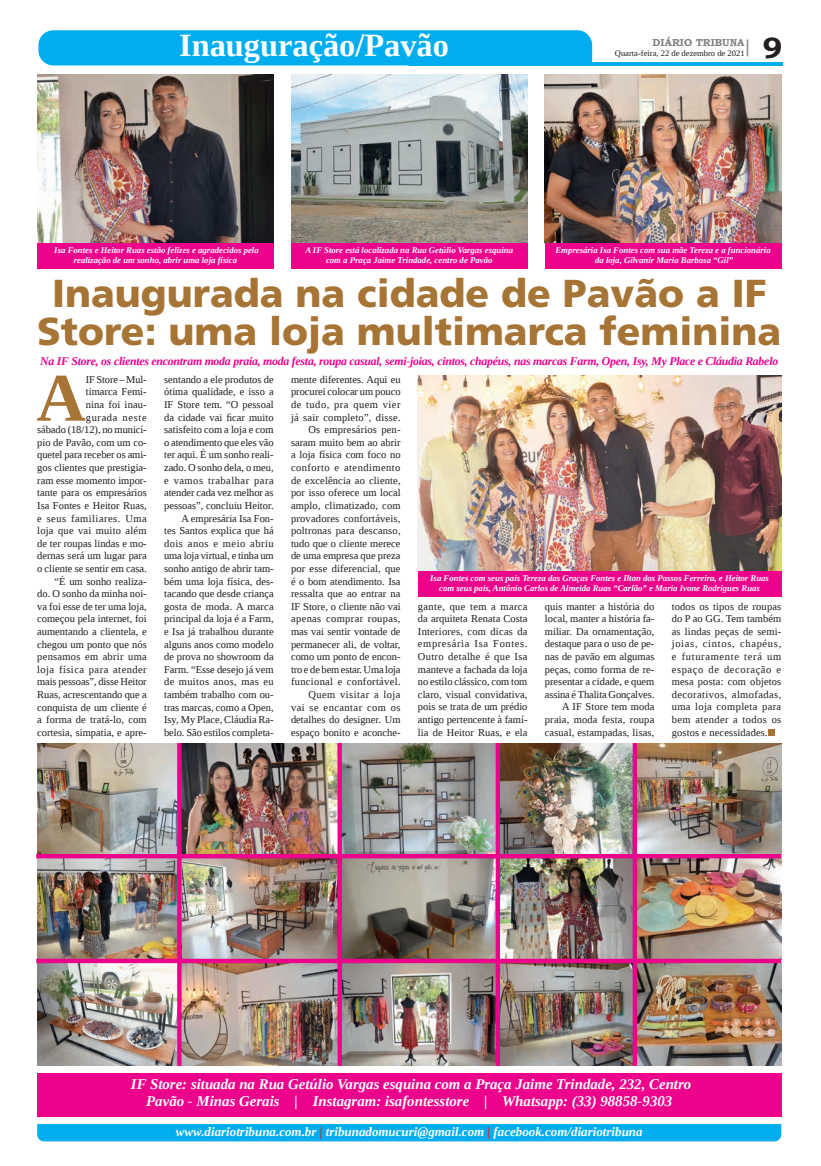
<style>
.page{position:relative;width:821px;height:1166px;background:#fff}
.page>*{position:absolute;margin:0;border:0;box-sizing:border-box;transform-origin:0 0}
.t1{font:700 68.25px "Liberation Serif";color:#a67435}
.t2{font:900 38.94px/38.5px "Frutiger LT Std";color:#a67435;text-align:center}
.t3{font:700 32.38px "Liberation Serif";color:#fff}
.t4{font:700 29.31px "Bookman Old Style";color:#231f20}
.t5{font:italic 700 14.88px/17.1px "Liberation Serif";color:#fff;text-align:center}
.t6{font:italic 700 12.95px "Liberation Serif";color:#fff}
.t7{font:italic 700 11.81px "Liberation Serif";letter-spacing:-.02em;color:#ed028c}
.t8{font:10.5px/12.6px "Liberation Serif";color:#231f20;text-align:right}
.t9{font:700 10.06px "Bookman Old Style";color:#808285}
.t10{font:italic 700 8.75px/9.6px "Liberation Serif";color:#fff;text-align:center}
.t11{font:8.4px "Liberation Serif";color:#231f20}
.s1{color:#ee1d23}
</style>
<div class="page">
<div style="left:291px;top:243px;width:236px;height:26px;background:#ed028c"></div>
<div style="left:37px;top:243px;width:237px;height:26px;background:#ed028c"></div>
<div style="left:545px;top:243px;width:236px;height:26px;background:#ed028c"></div>
<div style="left:418px;top:571px;width:363px;height:26px;background:#ed028c"></div>
<hr style="left:409px;top:62px;width:374px;height:3px;background:#00aeef">
<div style="left:38px;top:30px;width:554px;height:35px;background:#00aeef"></div>
<svg style="left:747px;top:39px;width:1px;height:17px"></svg>
<div style="left:37px;top:1124px;width:744px;height:17px;background:#00aeef"></div>
<div style="left:37px;top:1072px;width:744px;height:44px;background:#ed028c"></div>
<img style="left:291px;top:74px;width:236px;height:169px">
<img style="left:37px;top:74px;width:237px;height:169px">
<img style="left:545px;top:74px;width:236px;height:169px">
<img style="left:418px;top:376px;width:363px;height:195px">
<img style="left:37px;top:743px;width:744px;height:111px">
<img style="left:37px;top:858px;width:744px;height:101px">
<img style="left:37px;top:964px;width:744px;height:102px">
<div style="left:177px;top:743px;width:5px;height:323px;background:#ed028c"></div>
<hr style="left:338px;top:743px;width:4px;height:323px;background:#ed028c">
<hr style="left:496px;top:743px;width:4px;height:323px;background:#ed028c">
<hr style="left:633px;top:743px;width:4px;height:323px;background:#ed028c">
<hr style="left:36px;top:854px;width:745px;height:4px;background:#ed028c">
<hr style="left:36px;top:959px;width:745px;height:4px;background:#ed028c">
<div style="left:768px;top:729px;width:6px;height:7px;background:#a67435"></div>
<h3 class="t3" style="left:179px;top:24px;width:271px">Inauguração/Pavão</h3>
<p class="t9" style="left:653px;top:35px;width:93px">DIÁRIO TRIBUNA</p>
<p class="t11" style="left:615px;top:48px;width:131px">Quarta-feira, 22 de dezembro de 2021</p>
<h3 class="t4" style="left:763px;top:27px;width:21px">9</h3>
<p class="t10" style="left:54px;top:245px;width:206px">Isa Fontes e Heitor Ruas estão felizes e agradecidos pela realização de um sonho, abrir uma loja física</p>
<p class="t10" style="left:555px;top:245px;width:217px">Empresária Isa Fontes com sua mãe Tereza e a funcionária da loja, Gilvanir Maria Barbosa “Gil”</p>
<p class="t10" style="left:305px;top:245px;width:209px">A IF Store está localizada na Rua Getúlio Vargas esquina com a Praça Jaime Trindade, centro de Pavão</p>
<h2 class="t2" style="left:37px;top:274px;width:746px">Inaugurada na cidade de Pavão a IF<br>Store: uma loja multimarca feminina</h2>
<h1 class="t1" style="left:37px;top:352px;width:51px">A</h1>
<p class="t7" style="left:40px;top:354px;width:740px">Na IF Store, os clientes encontram moda praia, moda festa, roupa casual, semi-joias, cintos, chapéus, nas marcas Farm, Open, Isy, My Place e Cláudia Rabelo</p>
<p class="t8" style="left:37px;top:373px;width:111px">IF Store – Mul-<br>timarca Femi-<br>nina foi inau-<br>gurada neste<br>sábado (18/12), no municí&shy;pio de Pavão, com um co&shy;quetel para receber os ami&shy;gos clientes que prestigia&shy;ram esse momento impor&shy;tante para os empresários<br>Isa Fontes e Heitor Ruas, e seus familiares. Uma loja que vai muito além de ter roupas lindas e mo&shy;dernas será um lugar para o cliente se sentir em casa. “É um sonho realiza-<br>do. O sonho da minha noi&shy;va foi esse de ter uma loja, começou pela internet, foi aumentando a clientela, e chegou um ponto que nós pensamos em abrir uma loja física para atender mais pessoas”, disse Heitor<br>Ruas, acrescentando que a conquista de um cliente é a forma de tratá-lo, com cortesia, simpatia, e apre-</p>
<p class="t8" style="left:164px;top:373px;width:111px">sentando a ele produtos de ótima qualidade, e isso a<br>IF Store tem. “O pessoal da cidade vai ficar muito satisfeito com a loja e com o atendimento que eles vão ter aqui. É um sonho reali&shy;zado. O sonho dela, o meu, e vamos trabalhar para atender cada vez melhor as pessoas”, concluiu Heitor.<br>A empresária Isa Fon-<br>tes Santos explica que há dois anos e meio abriu uma loja virtual, e tinha um sonho antigo de abrir tam&shy;bém uma loja física, des&shy;tacando que desde criança gosta de moda. A marca principal da loja é a Farm, e Isa já trabalhou durante alguns anos como modelo de prova no showroom da<br>Farm. “Esse desejo já vem de muitos anos, mas eu também trabalho com ou&shy;tras marcas, como a Open,<br>Isy, My Place, Cláudia Ra&shy;belo. São estilos completa-</p>
<p class="t8" style="left:291px;top:373px;width:111px">mente diferentes. Aqui eu procurei colocar um pouco de tudo, pra quem vier já sair completo”, disse.<br>Os empresários pen&shy;saram muito bem ao abrir a loja física com foco no conforto e atendimento de excelência ao cliente, por isso oferece um local amplo, climatizado, com provadores confortáveis, poltronas para descanso, tudo que o cliente merece de uma empresa que preza por esse diferencial, que é o bom atendimento. Isa ressalta que ao entrar na<br>IF Store, o cliente não vai apenas comprar roupas, mas vai sentir vontade de permanecer ali, de voltar, como um ponto de encon&shy;tro e de bem estar. Uma loja funcional e confortável.<br>Quem visitar a loja<br>vai se encantar com os detalhes do designer. Um espaço bonito e aconche-</p>
<p class="t10" style="left:430px;top:573px;width:340px">Isa Fontes com seus pais Tereza das Graças Fontes e Ilton dos Passos Ferreira, e Heitor Ruas com seus pais, Antônio Carlos de Almeida Ruas “Carlão” e Maria Ivone Rodrigues Ruas</p>
<p class="t8" style="left:418px;top:600px;width:111px;text-align:justify">gante, que tem a marca da arquiteta Renata Costa Interiores, com dicas da empresária Isa Fontes.<br>Outro detalhe é que Isa manteve a fachada da loja no estilo clássico, com tom claro, visual convidativa, pois se trata de um prédio antigo pertencente à famí&shy;lia de Heitor Ruas, e ela</p>
<p class="t8" style="left:545px;top:600px;width:111px">quis manter a história do local, manter a história fa&shy;miliar. Da ornamentação, destaque para o uso de pe&shy;nas de pavão em algumas peças, como forma de re&shy;presentar a cidade, e quem assina é Thalita Gonçalves.<br>A IF Store tem moda praia, moda festa, roupa casual, estampadas, lisas,</p>
<p class="t8" style="left:672px;top:600px;width:111px;text-align:justify">todos os tipos de roupas do P ao GG. Tem também as lindas peças de semi&shy;joias, cintos, chapéus, e futuramente terá um espaço de decoração e mesa posta: com objetos decorativos, almofadas, uma loja completa para bem atender a todos os gostos e necessidades.</p>
<h3 class="t5" style="left:131px;top:1075px;width:562px">IF Store: situada na Rua Getúlio Vargas esquina com a Praça Jaime Trindade, 232, Centro<br>Pavão - Minas Gerais | Instagram: isafontesstore | Whatsapp: (33) 98858-9303</h3>
<p class="t6" style="left:176px;top:1123px;width:468px">www.diariotribuna.com.br <span class="s1">|</span> tribunadomucuri@gmail.com <span class="s1">|</span> facebook.com/diariotribuna</p>
</div>
